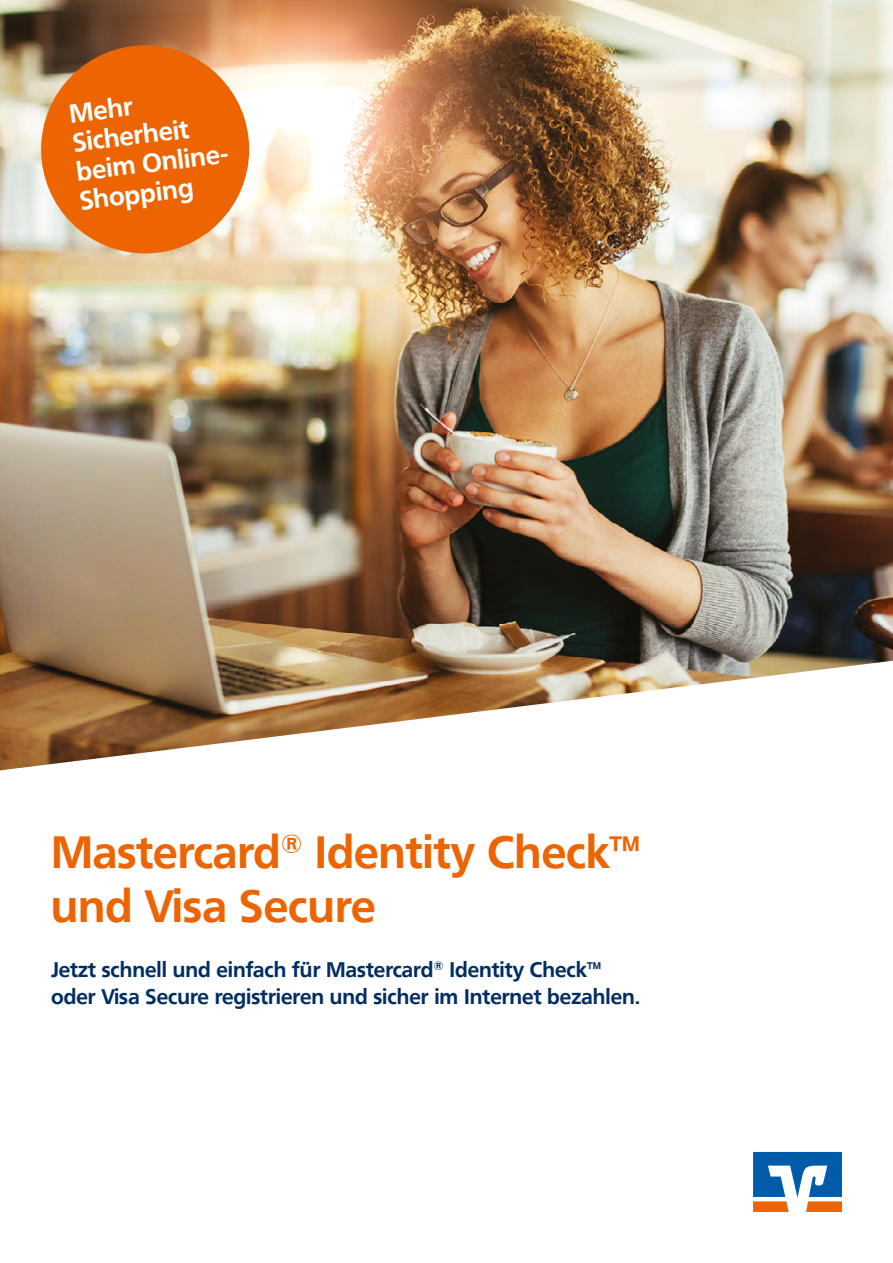
<style>
.page{position:relative;width:893px;height:1263px;background:#fff}
.page>*{position:absolute;margin:0;border:0;box-sizing:border-box;transform-origin:0 0}
.t1{font:700 45px/54px "Frutiger VR";color:#ec6502}
.t2{font:700 25.95px/29.4px "Frutiger VR";color:#fff}
.t3{font:700 21px/27.5px "Frutiger VR";color:#002e63}
</style>
<div class="page">
<img style="left:0;top:0;width:893px;height:661px">
<svg style="left:753px;top:1152px;width:89px;height:60px"></svg>
<svg style="left:0;top:661px;width:890px;height:110px"></svg>
<div style="left:41px;top:45px;width:208px;height:208px;background:#ec6502;border-radius:50%"></div>
<p class="t2" style="left:68px;top:99px;width:159px;rotate:-7deg">Mehr<br>Sicherheit beim Online-<br>Shopping</p>
<h1 class="t1" style="left:51px;top:825px;width:591px">Mastercard<sup>®</sup> Identity Check™ und Visa Secure</h1>
<p class="t3" style="left:51px;top:956px;width:590px">Jetzt schnell und einfach für Mastercard<sup>®</sup> Identity Check™ oder Visa Secure registrieren und sicher im Internet bezahlen.</p>
</div>
